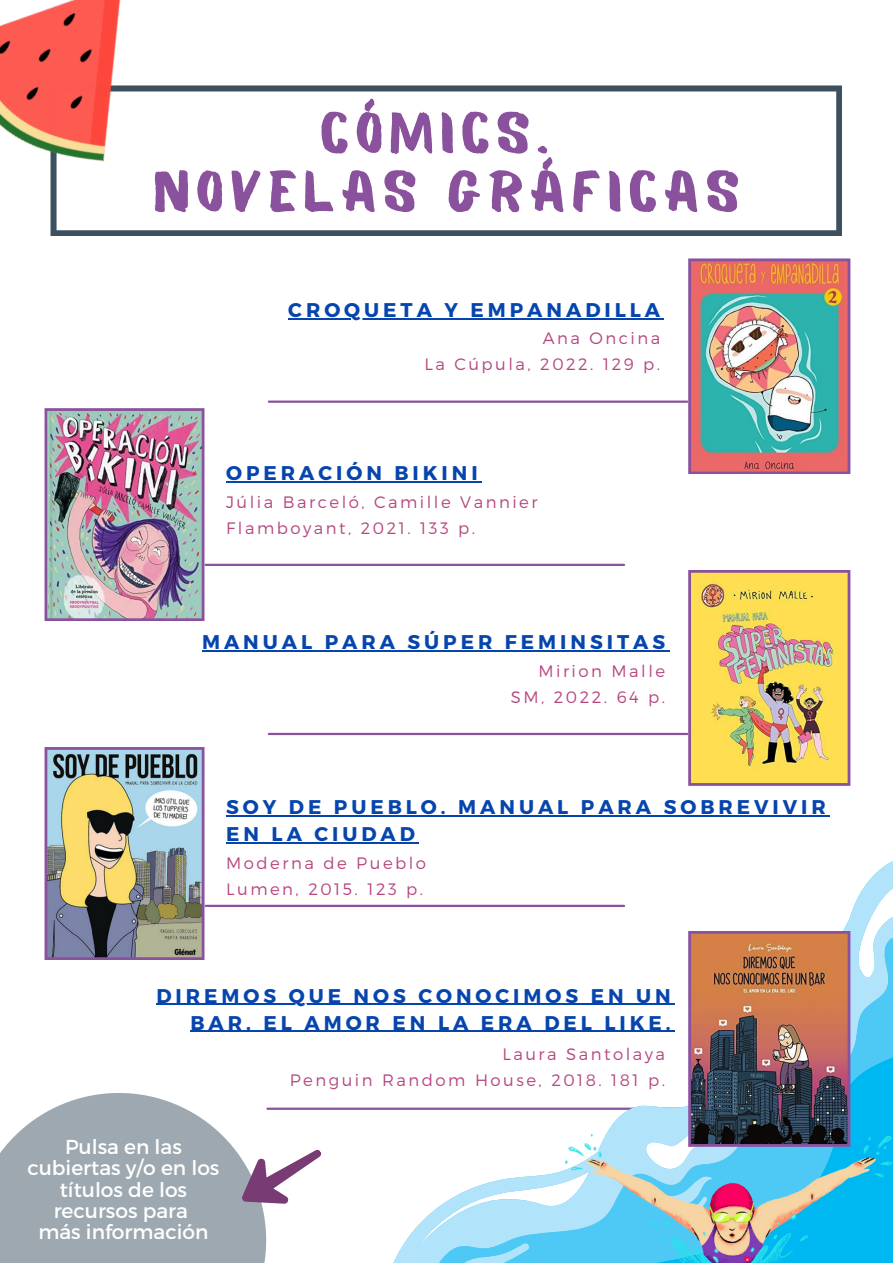
<style>
.page{position:relative;width:893px;height:1264px;background:#fff}
.page>*{position:absolute;margin:0;border:0;box-sizing:border-box;transform-origin:0 0}
.t1{font:57.15px "Balmy";letter-spacing:.12em;color:#8a519c}
.t2{font:20.1px/21.3px "Montserrat";color:#fff;text-align:center}
.t3{font:700 19.8px/27px "Montserrat";letter-spacing:.2em;color:#0645ad}
.t4{font:300 16.5px "Montserrat";letter-spacing:.15em;color:#b64680}
</style>
<div class="page">
<svg style="left:50px;top:85px;width:792px;height:151px"></svg>
<svg style="left:0;top:1093px;width:266px;height:169px;background:#a9b2b9"></svg>
<hr style="left:226px;top:481px;width:255px;height:1px;background:#0645ad">
<hr style="left:206px;top:563px;width:418px;height:3px;background:#8a519c">
<img style="left:45px;top:408px;width:159px;height:213px">
<img style="left:45px;top:747px;width:159px;height:212px">
<hr style="left:269px;top:400px;width:418px;height:3px;background:#8a519c">
<hr style="left:269px;top:732px;width:418px;height:3px;background:#8a519c">
<hr style="left:226px;top:815px;width:603px;height:1px;background:#0645ad">
<hr style="left:226px;top:842px;width:193px;height:1px;background:#0645ad">
<hr style="left:206px;top:904px;width:418px;height:3px;background:#8a519c">
<img style="left:688px;top:570px;width:162px;height:215px">
<img style="left:688px;top:258px;width:162px;height:216px">
<hr style="left:267px;top:1107px;width:418px;height:2px;background:#8a519c">
<hr style="left:156px;top:1003px;width:518px;height:2px;background:#0645ad">
<hr style="left:190px;top:1030px;width:476px;height:2px;background:#0645ad">
<svg style="left:228px;top:1128px;width:94px;height:95px"></svg>
<svg style="left:382px;top:861px;width:510px;height:401px"></svg>
<svg style="left:419px;top:935px;width:473px;height:327px"></svg>
<img style="left:565px;top:1134px;width:327px;height:128px">
<img style="left:0;top:0;width:183px;height:198px">
<hr style="left:288px;top:318px;width:376px;height:1px;background:#0645ad">
<hr style="left:202px;top:650px;width:467px;height:1px;background:#0645ad">
<img style="left:688px;top:930px;width:162px;height:216px">
<p class="t1" style="left:320px;top:111px;width:230px">CÓMICS.</p>
<p class="t1" style="left:153px;top:169px;width:587px">NOVELAS GRÁFICAS</p>
<p class="t3" style="left:288px;top:295px;width:373px">CROQUETA Y EMPANADILLA</p>
<p class="t4" style="left:542px;top:328px;width:119px">Ana Oncina</p>
<p class="t4" style="left:424px;top:353px;width:237px">La Cúpula, 2022. 129 p.</p>
<p class="t3" style="left:226px;top:459px;width:253px">OPERACIÓN BIKINI</p>
<p class="t4" style="left:226px;top:491px;width:313px">Júlia Barceló, Camille Vannier</p>
<p class="t4" style="left:226px;top:517px;width:250px">Flamboyant, 2021. 133 p.</p>
<p class="t3" style="left:202px;top:628px;width:464px">MANUAL PARA SÚPER FEMINSITAS</p>
<p class="t4" style="left:538px;top:660px;width:128px">Mirion Malle</p>
<p class="t4" style="left:511px;top:686px;width:156px">SM, 2022. 64 p.</p>
<p class="t3" style="left:226px;top:792px;width:601px">SOY DE PUEBLO. MANUAL PARA SOBREVIVIR<br>EN LA CIUDAD</p>
<p class="t4" style="left:226px;top:852px;width:201px">Moderna de Pueblo</p>
<p class="t4" style="left:226px;top:878px;width:198px">Lumen, 2015. 123 p.</p>
<p class="t3" style="left:156px;top:981px;width:516px;text-align:right">DIREMOS QUE NOS CONOCIMOS EN UN<br>BAR. EL AMOR EN LA ERA DEL LIKE.</p>
<p class="t4" style="left:502px;top:1043px;width:164px">Laura Santolaya</p>
<p class="t4" style="left:290px;top:1069px;width:377px">Penguin Random House, 2018. 181 p.</p>
<p class="t2" style="left:27px;top:1134px;width:193px">Pulsa en las cubiertas y/o en los títulos de los recursos para</p>
<p class="t2" style="left:38px;top:1220px;width:171px">más información</p>
</div>
